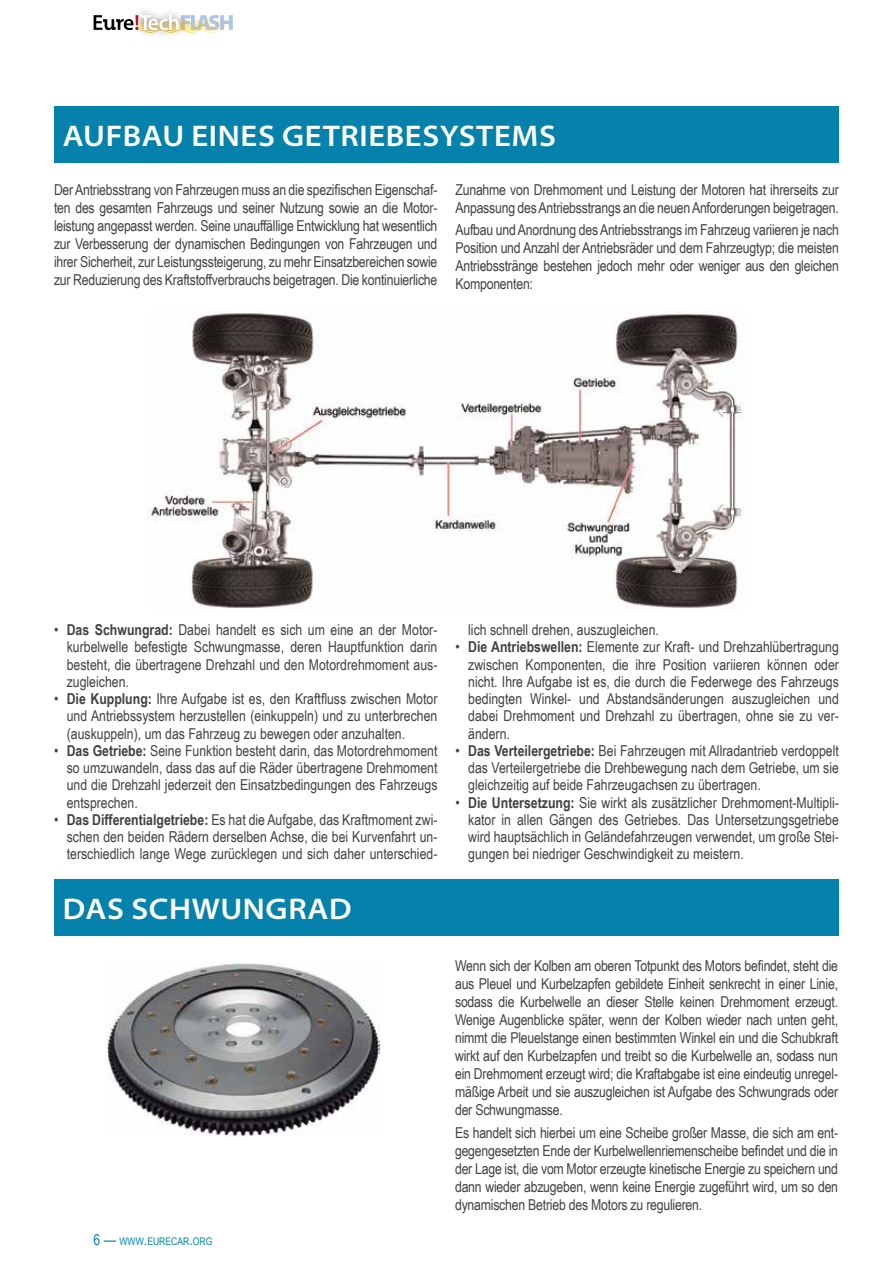
<style>
.page{position:relative;width:893px;height:1263px;background:#fff}
.page>*{position:absolute;margin:0;border:0;box-sizing:border-box;transform-origin:0 0}
.t1{font:600 semi-expanded 30px "Myriad Pro";letter-spacing:.02em;color:#fff}
.t2{font:15px/18px "Arial Narrow";color:#414042;text-align:justify}
.t3{font:10.5px "Arial Narrow";color:#0482ab}
.s1{font-weight:700}
.s2{font-size:15px}
</style>
<div class="page">
<svg style="left:94px;top:14px;width:139px;height:19px"></svg>
<div style="left:54px;top:106px;width:785px;height:57px;background:#0482ab"></div>
<img style="left:148px;top:307px;width:595px;height:303px">
<div style="left:54px;top:879px;width:785px;height:57px;background:#0482ab"></div>
<img style="left:106px;top:962px;width:273px;height:175px">
<h1 class="t1" style="left:63px;top:119px;width:495px">AUFBAU EINES GETRIEBESYSTEMS</h1>
<p class="t2" style="left:54px;top:180px;width:385px">Der Antriebsstrang von Fahrzeugen muss an die spezifischen Eigenschaf&shy;ten des gesamten Fahrzeugs und seiner Nutzung sowie an die Motor&shy;leistung angepasst werden. Seine unauffällige Entwicklung hat wesentlich zur Verbesserung der dynamischen Bedingungen von Fahrzeugen und ihrer Sicherheit, zur Leistungssteigerung, zu mehr Einsatzbereichen sowie zur Reduzierung des Kraftstoffverbrauchs beigetragen. Die kontinuierliche</p>
<p class="t2" style="left:455px;top:180px;width:385px">Zunahme von Drehmoment und Leistung der Motoren hat ihrerseits zur<br>Anpassung des Antriebsstrangs an die neuen Anforderungen beigetragen.</p>
<p class="t2" style="left:455px;top:220px;width:385px">Aufbau und Anordnung des Antriebsstrangs im Fahrzeug variieren je nach Position und Anzahl der Antriebsräder und dem Fahrzeugtyp; die meisten Antriebsstränge bestehen jedoch mehr oder weniger aus den gleichen Komponenten:</p>
<p class="t2" style="left:67px;top:620px;width:372px;line-height:17.2px;text-indent:-13px">• <span class="s1">Das Schwungrad:</span> Dabei handelt es sich um eine an der Motor&shy;kurbelwelle befestigte Schwungmasse, deren Hauptfunktion darin besteht, die übertragene Drehzahl und den Motordrehmoment aus&shy;zugleichen.</p>
<p class="t2" style="left:67px;top:689px;width:372px;line-height:17.2px;text-indent:-13px">• <span class="s1">Die Kupplung:</span> Ihre Aufgabe ist es, den Kraftfluss zwischen Motor und Antriebssystem herzustellen (einkuppeln) und zu unterbrechen (auskuppeln), um das Fahrzeug zu bewegen oder anzuhalten.</p>
<p class="t2" style="left:67px;top:741px;width:372px;line-height:17.2px;text-indent:-13px">• <span class="s1">Das Getriebe:</span> Seine Funktion besteht darin, das Motordrehmoment so umzuwandeln, dass das auf die Räder übertragene Drehmoment und die Drehzahl jederzeit den Einsatzbedingungen des Fahrzeugs entsprechen.</p>
<p class="t2" style="left:67px;top:810px;width:372px;line-height:17.2px;text-indent:-13px">• <span class="s1">Das Differentialgetriebe:</span> Es hat die Aufgabe, das Kraftmoment zwi&shy;schen den beiden Rädern derselben Achse, die bei Kurvenfahrt un&shy;terschiedlich lange Wege zurücklegen und sich daher unterschied-</p>
<h1 class="t1" style="left:63px;top:892px;width:290px">DAS SCHWUNGRAD</h1>
<p class="t3" style="left:94px;top:1233px;width:120px"><span class="s2">6 —</span> WWW<span class="s2">.</span>EURECAR<span class="s2">.</span>ORG</p>
<p class="t2" style="left:468px;top:620px;width:192px">lich schnell drehen, auszugleichen.</p>
<p class="t2" style="left:468px;top:638px;width:372px;line-height:17.2px;text-indent:-13px">• <span class="s1">Die Antriebswellen:</span> Elemente zur Kraft- und Drehzahlübertragung zwischen Komponenten, die ihre Position variieren können oder nicht. Ihre Aufgabe ist es, die durch die Federwege des Fahrzeugs bedingten Winkel- und Abstandsänderungen auszugleichen und dabei Drehmoment und Drehzahl zu übertragen, ohne sie zu ver&shy;ändern.</p>
<p class="t2" style="left:468px;top:741px;width:372px;line-height:17.2px;text-indent:-13px">• <span class="s1">Das Verteilergetriebe:</span> Bei Fahrzeugen mit Allradantrieb verdoppelt das Verteilergetriebe die Drehbewegung nach dem Getriebe, um sie gleichzeitig auf beide Fahrzeugachsen zu übertragen.</p>
<p class="t2" style="left:468px;top:793px;width:372px;line-height:17.2px;text-indent:-13px">• <span class="s1">Die Untersetzung:</span> Sie wirkt als zusätzlicher Drehmoment-Multipli&shy;kator in allen Gängen des Getriebes. Das Untersetzungsgetriebe wird hauptsächlich in Geländefahrzeugen verwendet, um große Stei&shy;gungen bei niedriger Geschwindigkeit zu meistern.</p>
<p class="t2" style="left:455px;top:957px;width:385px">Wenn sich der Kolben am oberen Totpunkt des Motors befindet, steht die aus Pleuel und Kurbelzapfen gebildete Einheit senkrecht in einer Linie, sodass die Kurbelwelle an dieser Stelle keinen Drehmoment erzeugt.<br>Wenige Augenblicke später, wenn der Kolben wieder nach unten geht, nimmt die Pleuelstange einen bestimmten Winkel ein und die Schubkraft wirkt auf den Kurbelzapfen und treibt so die Kurbelwelle an, sodass nun ein Drehmoment erzeugt wird; die Kraftabgabe ist eine eindeutig unregel&shy;mäßige Arbeit und sie auszugleichen ist Aufgabe des Schwungrads oder der Schwungmasse.</p>
<p class="t2" style="left:455px;top:1123px;width:385px">Es handelt sich hierbei um eine Scheibe großer Masse, die sich am ent&shy;gegengesetzten Ende der Kurbelwellenriemenscheibe befindet und die in der Lage ist, die vom Motor erzeugte kinetische Energie zu speichern und dann wieder abzugeben, wenn keine Energie zugeführt wird, um so den dynamischen Betrieb des Motors zu regulieren.</p>
</div>
